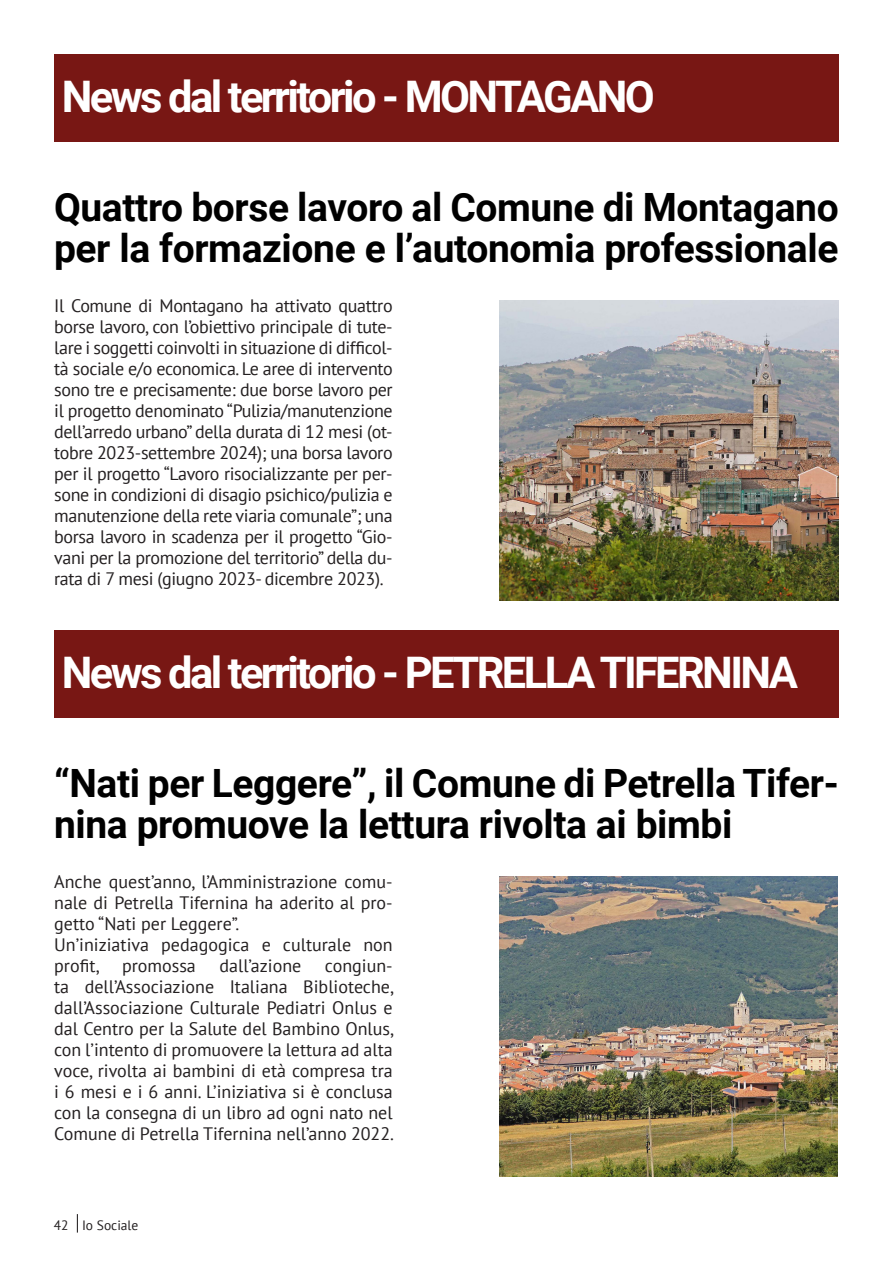
<style>
.page{position:relative;width:893px;height:1263px;background:#fff}
.page>*{position:absolute;margin:0;border:0;box-sizing:border-box;transform-origin:0 0}
.TITLE_3{font:700 43.5px "Roboto";letter-spacing:-.06em;color:#fff}
.TITLE_3-2{font:700 39px/40.5px "Roboto";letter-spacing:-.01em;color:#000}
.body_text{font:18px/21px "PT Sans";color:#231f20;text-align:justify}
.t1{font:13.5px "PT Sans";color:#231f20}
</style>
<div class="page">
<svg style="left:77px;top:1214px;width:1px;height:18px"></svg>
<div style="left:54px;top:54px;width:785px;height:88px;background:#781714"></div>
<div style="left:54px;top:630px;width:785px;height:88px;background:#781714"></div>
<img style="left:499px;top:876px;width:339px;height:300px">
<img style="left:500px;top:300px;width:338px;height:300px">
<p class="TITLE_3" style="left:62px;top:66px;width:594px">News dal territorio - MONTAGANO</p>
<p class="TITLE_3-2" style="left:54px;top:185px;width:786px">Quattro borse lavoro al Comune di Montagano per la formazione e l’autonomia professionale</p>
<p class="body_text" style="left:54px;top:295px;width:340px">Il Comune di Montagano ha attivato quattro borse lavoro, con l’obiettivo principale di tute&shy;lare i soggetti coinvolti in situazione di difficol&shy;tà sociale e/o economica. Le aree di intervento sono tre e precisamente: due borse lavoro per il progetto denominato “Pulizia/manutenzione dell’arredo urbano” della durata di 12 mesi (ot&shy;tobre 2023-settembre 2024); una borsa lavoro per il progetto “Lavoro risocializzante per per&shy;sone in condizioni di disagio psichico/pulizia e manutenzione della rete viaria comunale”; una borsa lavoro in scadenza per il progetto “Gio&shy;vani per la promozione del territorio” della du&shy;rata di 7 mesi (giugno 2023- dicembre 2023).</p>
<p class="TITLE_3" style="left:62px;top:642px;width:738px">News dal territorio - PETRELLA TIFERNINA</p>
<p class="TITLE_3-2" style="left:54px;top:761px;width:786px">“Nati per Leggere”, il Comune di Petrella Tifer&shy;nina promuove la lettura rivolta ai bimbi</p>
<p class="body_text" style="left:54px;top:871px;width:340px">Anche quest’anno, l’Amministrazione comu&shy;nale di Petrella Tifernina ha aderito al pro&shy;getto “Nati per Leggere”.</p>
<p class="body_text" style="left:54px;top:934px;width:340px">Un’iniziativa pedagogica e culturale non profit, promossa</p>
<p class="body_text" style="left:54px;top:955px;width:341px;text-indent:271px">congiun&shy;ta dell’Associazione Italiana Biblioteche, dall’Associazione Culturale Pediatri Onlus e dal Centro per la Salute del Bambino Onlus, con l’intento di promuovere la lettura ad alta voce, rivolta ai bambini di età compresa tra i 6 mesi e i 6 anni. L’iniziativa si è conclusa con la consegna di un libro ad ogni nato nel Comune di Petrella Tifernina nell’anno 2022.</p>
<p class="body_text" style="left:219px;top:955px;width:83px">dall’azione</p>
<p class="t1" style="left:54px;top:1216px;width:86px">42 Io Sociale</p>
</div>
